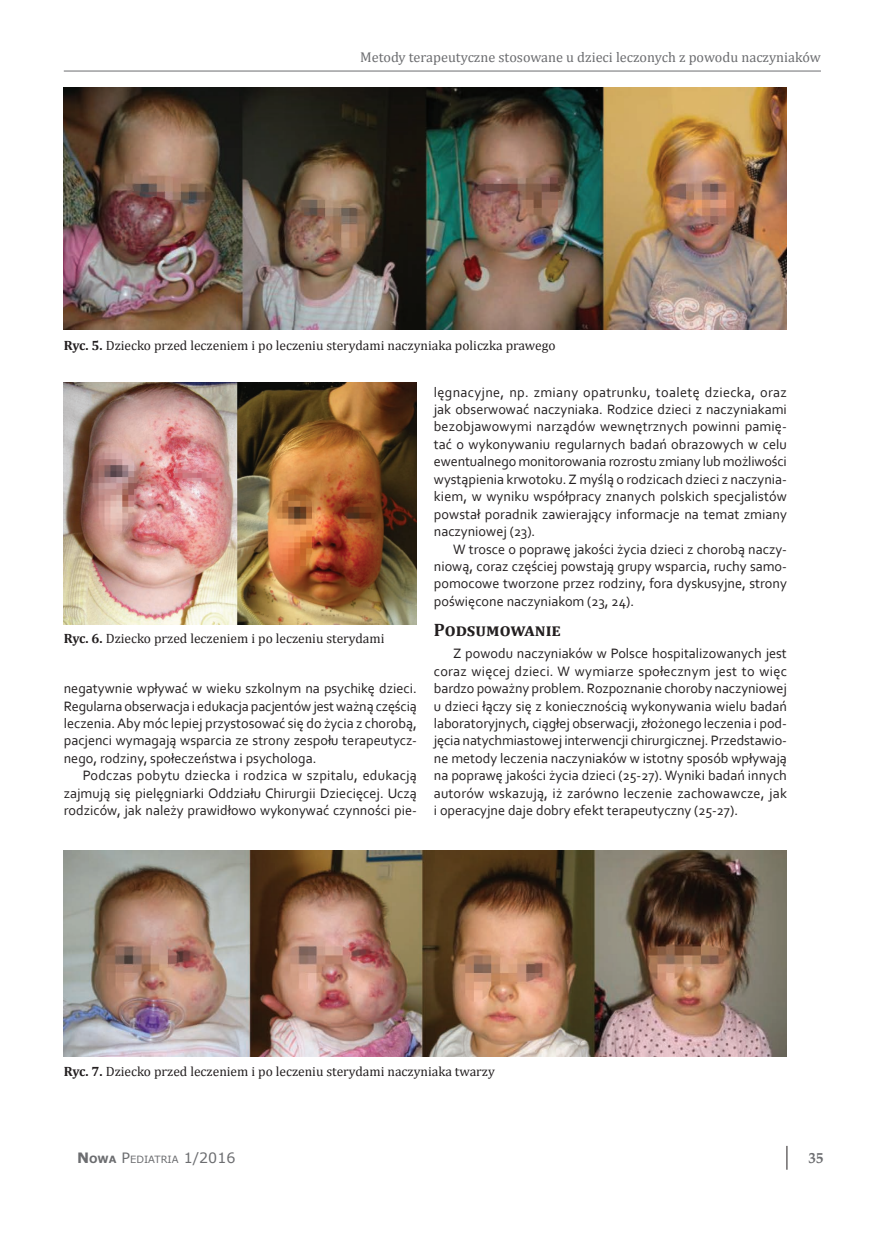
<style>
.page{position:relative;width:872px;height:1234px;background:#fff}
.page>*{position:absolute;margin:0;border:0;box-sizing:border-box;transform-origin:0 0}
.t1{font:700 18px "Cambria";color:#231f20}
.t2{font:700 15px "Palatino Linotype";color:#6c6d70}
.t3{font:14.25px/17.4px "Corbel";color:#231f20;text-align:justify}
.t4{font:14.25px "Cambria";color:#6c6d70}
.t5{font:13.5px "Cambria";color:#231f20}
.t6{font:10.05px "Verdana";color:#6c6d70}
.s1{font-weight:700}
.s2{font-weight:700;font-size:14.25px}
.s3{font-size:14.25px}
</style>
<div class="page">
<hr style="left:64px;top:71px;width:757px;height:1px;background:#6c6d70">
<svg style="left:786px;top:1145px;width:1px;height:24px"></svg>
<img style="left:64px;top:87px;width:723px;height:243px">
<img style="left:64px;top:382px;width:353px;height:242px">
<img style="left:64px;top:850px;width:723px;height:206px">
<p class="t4" style="left:360px;top:49px;width:462px">Metody terapeutyczne stosowane u dzieci leczonych z powodu naczyniaków</p>
<p class="t5" style="left:64px;top:337px;width:493px"><span class="s1">Ryc. 5.</span> Dziecko przed leczeniem i po leczeniu sterydami naczyniaka policzka prawego</p>
<p class="t5" style="left:64px;top:630px;width:322px"><span class="s1">Ryc. 6.</span> Dziecko przed leczeniem i po leczeniu sterydami</p>
<p class="t3" style="left:64px;top:679px;width:354px">negatywnie wpływać w wieku szkolnym na psychikę dzieci.<br>Regularna obserwacja i edukacja pacjentów jest ważną częścią leczenia. Aby móc lepiej przystosować się do życia z chorobą, pacjenci wymagają wsparcia ze strony zespołu terapeutycz&shy;nego, rodziny, społeczeństwa i psychologa.</p>
<p class="t3" style="left:64px;top:766px;width:354px;text-indent:19px">Podczas pobytu dziecka i rodzica w szpitalu, edukacją zajmują się pielęgniarki Oddziału Chirurgii Dziecięcej. Uczą rodziców, jak należy prawidłowo wykonywać czynności pie-</p>
<p class="t3" style="left:434px;top:382px;width:354px">lęgnacyjne, np. zmiany opatrunku, toaletę dziecka, oraz jak obserwować naczyniaka. Rodzice dzieci z naczyniakami bezobjawowymi narządów wewnętrznych powinni pamię&shy;tać o wykonywaniu regularnych badań obrazowych w celu ewentualnego monitorowania rozrostu zmiany lub możliwości wystąpienia krwotoku. Z myślą o rodzicach dzieci z naczynia&shy;kiem, w wyniku współpracy znanych polskich specjalistów powstał poradnik zawierający informacje na temat zmiany naczyniowej (23).</p>
<p class="t3" style="left:434px;top:539px;width:354px;text-indent:19px">W trosce o poprawę jakości życia dzieci z chorobą naczy&shy;niową, coraz częściej powstają grupy wsparcia, ruchy samo&shy;pomocowe tworzone przez rodziny, fora dyskusyjne, strony poświęcone naczyniakom (23, 24).</p>
<p class="t1" style="left:434px;top:617px;width:129px">Podsumowanie</p>
<p class="t3" style="left:434px;top:644px;width:354px;text-indent:19px">Z powodu naczyniaków w Polsce hospitalizowanych jest coraz więcej dzieci. W wymiarze społecznym jest to więc bardzo poważny problem. Rozpoznanie choroby naczyniowej u dzieci łączy się z koniecznością wykonywania wielu badań laboratoryjnych, ciągłej obserwacji, złożonego leczenia i pod&shy;jęcia natychmiastowej interwencji chirurgicznej. Przedstawio&shy;ne metody leczenia naczyniaków w istotny sposób wpływają na poprawę jakości życia dzieci (25-27). Wyniki badań innych autorów wskazują, iż zarówno leczenie zachowawcze, jak i operacyjne daje dobry efekt terapeutyczny (25-27).</p>
<p class="t5" style="left:64px;top:1063px;width:432px"><span class="s1">Ryc. 7.</span> Dziecko przed leczeniem i po leczeniu sterydami naczyniaka twarzy</p>
<p class="t6" style="left:77px;top:1152px;width:160px"><span class="s2">N</span><span class="s1">OWA</span> <span class="s3">P</span>EDIATRIA <span class="s3">1/2016</span></p>
<p class="t2" style="left:808px;top:1146px;width:16px">35</p>
</div>
